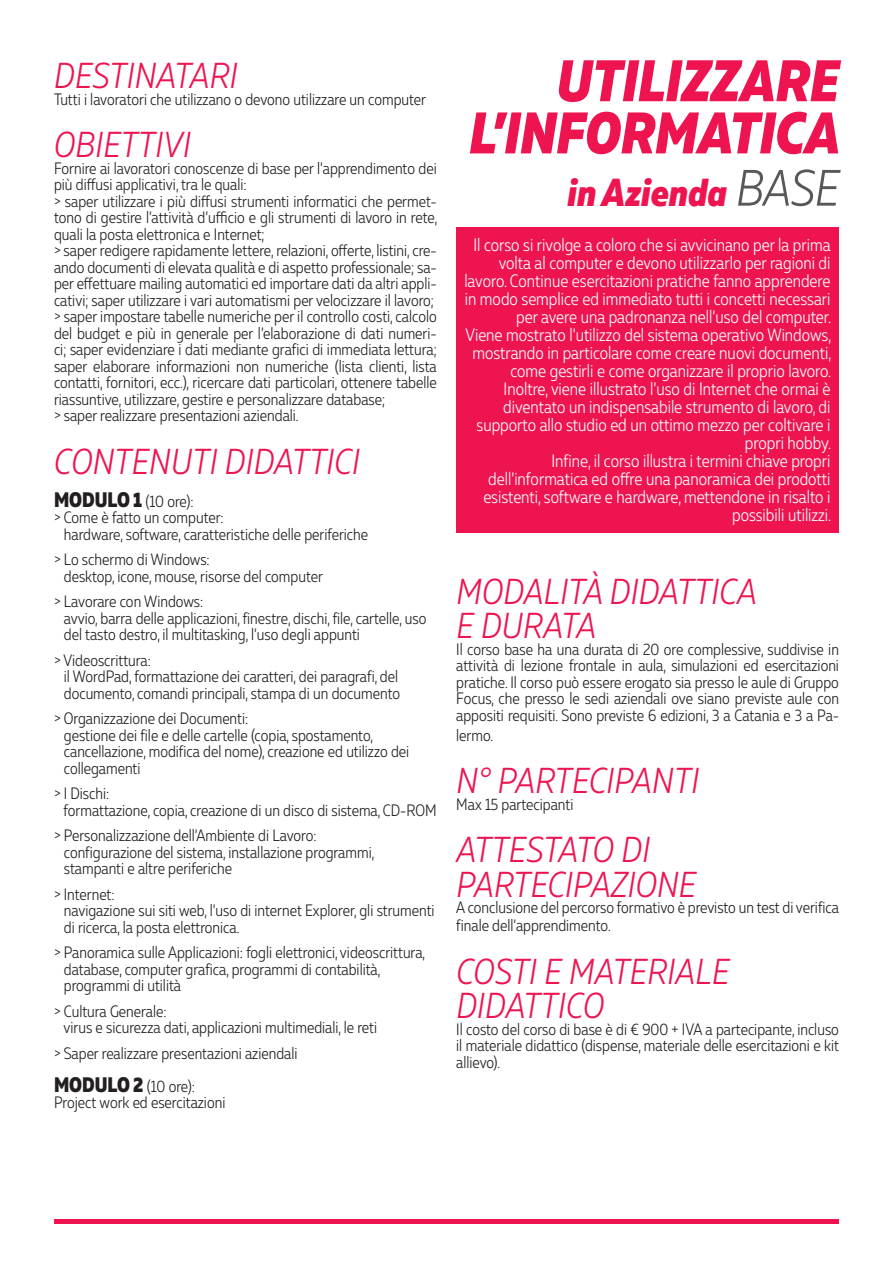
<style>
.page{position:relative;width:893px;height:1263px;background:#fff}
.page>*{position:absolute;margin:0;border:0;box-sizing:border-box;transform-origin:0 0}
.t1{font:italic 800 58.5px/52.2px "Muller Narrow";color:#ed1450;text-align:right}
.t2{font:italic 800 39px "Muller Narrow";color:#ed1450}
.t3{font:italic 300 36px/34.5px "Muller Narrow";letter-spacing:.01em;color:#ed1450}
.t4{font:300 18px/18px "Muller Narrow";color:#fff;text-align:right}
.t5{font:300 16.5px/16.5px "Muller Narrow";color:#231f20}
.s1{font-weight:800;font-size:21px}
.s2{font-weight:300;font-size:51px;color:#57585a}
</style>
<div class="page">
<div style="left:456px;top:227px;width:383px;height:306px;background:#ed1450"></div>
<div style="left:54px;top:1219px;width:785px;height:5px;background:#ed1450"></div>
<h3 class="t3" style="left:54px;top:58px;width:185px">DESTINATARI</h3>
<p class="t5" style="left:54px;top:91px;width:374px">Tutti i lavoratori che utilizzano o devono utilizzare un computer</p>
<h3 class="t3" style="left:54px;top:127px;width:138px">OBIETTIVI</h3>
<p class="t5" style="left:54px;top:160px;width:385px">Fornire ai lavoratori conoscenze di base per l’apprendimento dei più diffusi applicativi, tra le quali:<br>&gt; saper utilizzare i più diffusi strumenti informatici che permet&shy;tono di gestire l’attività d’ufficio e gli strumenti di lavoro in rete, quali la posta elettronica e Internet;<br>&gt; saper redigere rapidamente lettere, relazioni, offerte, listini, cre&shy;ando documenti di elevata qualità e di aspetto professionale; sa&shy;per effettuare mailing automatici ed importare dati da altri appli&shy;cativi; saper utilizzare i vari automatismi per velocizzare il lavoro; &gt; saper impostare tabelle numeriche per il controllo costi, calcolo del budget e più in generale per l’elaborazione di dati numeri&shy;ci; saper evidenziare i dati mediante grafici di immediata lettura; saper elaborare informazioni non numeriche (lista clienti, lista contatti, fornitori, ecc.), ricercare dati particolari, ottenere tabelle riassuntive, utilizzare, gestire e personalizzare database;<br>&gt; saper realizzare presentazioni aziendali.</p>
<h3 class="t3" style="left:54px;top:444px;width:307px">CONTENUTI DIDATTICI</h3>
<p class="t5" style="left:54px;top:493px;width:141px"><span class="s1">MODULO 1</span> (10 ore):</p>
<p class="t5" style="left:54px;top:509px;width:171px">&gt; Come è fatto un computer:</p>
<p class="t5" style="left:64px;top:526px;width:306px">hardware, software, caratteristiche delle periferiche</p>
<p class="t5" style="left:64px;top:551px;width:261px;text-indent:-10px">&gt; Lo schermo di Windows:<br>desktop, icone, mouse, risorse del computer</p>
<p class="t5" style="left:64px;top:593px;width:364px;text-indent:-10px">&gt; Lavorare con Windows:<br>avvio, barra delle applicazioni, finestre, dischi, file, cartelle, uso del tasto destro, il multitasking, l’uso degli appunti</p>
<p class="t5" style="left:64px;top:652px;width:338px;text-indent:-10px">&gt; Videoscrittura:<br>il WordPad, formattazione dei caratteri, dei paragrafi, del documento, comandi principali, stampa di un documento</p>
<p class="t5" style="left:64px;top:710px;width:347px;text-indent:-10px">&gt; Organizzazione dei Documenti:<br>gestione dei file e delle cartelle (copia, spostamento, cancellazione, modifica del nome), creazione ed utilizzo dei collegamenti</p>
<p class="t5" style="left:64px;top:785px;width:375px;text-indent:-10px">&gt; I Dischi:<br>formattazione, copia, creazione di un disco di sistema, CD-ROM</p>
<p class="t5" style="left:64px;top:827px;width:312px;text-indent:-10px">&gt; Personalizzazione dell’Ambiente di Lavoro: configurazione del sistema, installazione programmi, stampanti e altre periferiche</p>
<p class="t5" style="left:64px;top:886px;width:372px;text-indent:-10px">&gt; Internet:<br>navigazione sui siti web, l’uso di internet Explorer, gli strumenti di ricerca, la posta elettronica.</p>
<p class="t5" style="left:64px;top:944px;width:363px;text-indent:-10px">&gt; Panoramica sulle Applicazioni: fogli elettronici, videoscrittura, database, computer grafica, programmi di contabilità, programmi di utilità</p>
<p class="t5" style="left:64px;top:1003px;width:315px;text-indent:-10px">&gt; Cultura Generale:<br>virus e sicurezza dati, applicazioni multimediali, le reti</p>
<p class="t5" style="left:54px;top:1036px;width:245px;line-height:33px">&gt; Saper realizzare presentazioni aziendali<br><span class="s1">MODULO 2</span> (10 ore):</p>
<p class="t5" style="left:54px;top:1094px;width:173px">Project work ed esercitazioni</p>
<h1 class="t1" style="left:469px;top:55px;width:372px">UTILIZZARE<br>L’INFORMATICA</h1>
<h2 class="t2" style="left:568px;top:167px;width:273px">in Azienda <span class="s2">BASE</span></h2>
<p class="t4" style="left:464px;top:236px;width:368px">Il corso si rivolge a coloro che si avvicinano per la prima volta al computer e devono utilizzarlo per ragioni di lavoro. Continue esercitazioni pratiche fanno apprendere in modo semplice ed immediato tutti i concetti necessari per avere una padronanza nell’uso del computer.<br>Viene mostrato l’utilizzo del sistema operativo Windows, mostrando in particolare come creare nuovi documenti, come gestirli e come organizzare il proprio lavoro.<br>Inoltre, viene illustrato l’uso di Internet che ormai è diventato un indispensabile strumento di lavoro, di supporto allo studio ed un ottimo mezzo per coltivare i propri hobby.<br>Infine, il corso illustra i termini chiave propri dell’informatica ed offre una panoramica dei prodotti esistenti, software e hardware, mettendone in risalto i possibili utilizzi.</p>
<h3 class="t3" style="left:456px;top:574px;width:302px">MODALITÀ DIDATTICA<br>E DURATA</h3>
<p class="t5" style="left:456px;top:641px;width:384px;text-align:justify">Il corso base ha una durata di 20 ore complessive, suddivise in attività di lezione frontale in aula, simulazioni ed esercitazioni pratiche. Il corso può essere erogato sia presso le aule di Gruppo Focus, che presso le sedi aziendali ove siano previste aule con appositi requisiti. Sono previste 6 edizioni, 3 a Catania e 3 a Pa-</p>
<p class="t5" style="left:456px;top:727px;width:39px">lermo.</p>
<h3 class="t3" style="left:456px;top:763px;width:244px">N° PARTECIPANTI</h3>
<p class="t5" style="left:456px;top:796px;width:119px">Max 15 partecipanti</p>
<h3 class="t3" style="left:456px;top:832px;width:241px">ATTESTATO DI<br>PARTECIPAZIONE</h3>
<p class="t5" style="left:456px;top:898px;width:384px;line-height:18px">A conclusione del percorso formativo è previsto un test di verifica finale dell’apprendimento.</p>
<h3 class="t3" style="left:456px;top:954px;width:274px">COSTI E MATERIALE<br>DIDATTICO</h3>
<p class="t5" style="left:456px;top:1021px;width:384px;text-align:justify">Il costo del corso di base è di € 900 + IVA a partecipante, incluso il materiale didattico (dispense, materiale delle esercitazioni e kit allievo).</p>
</div>
